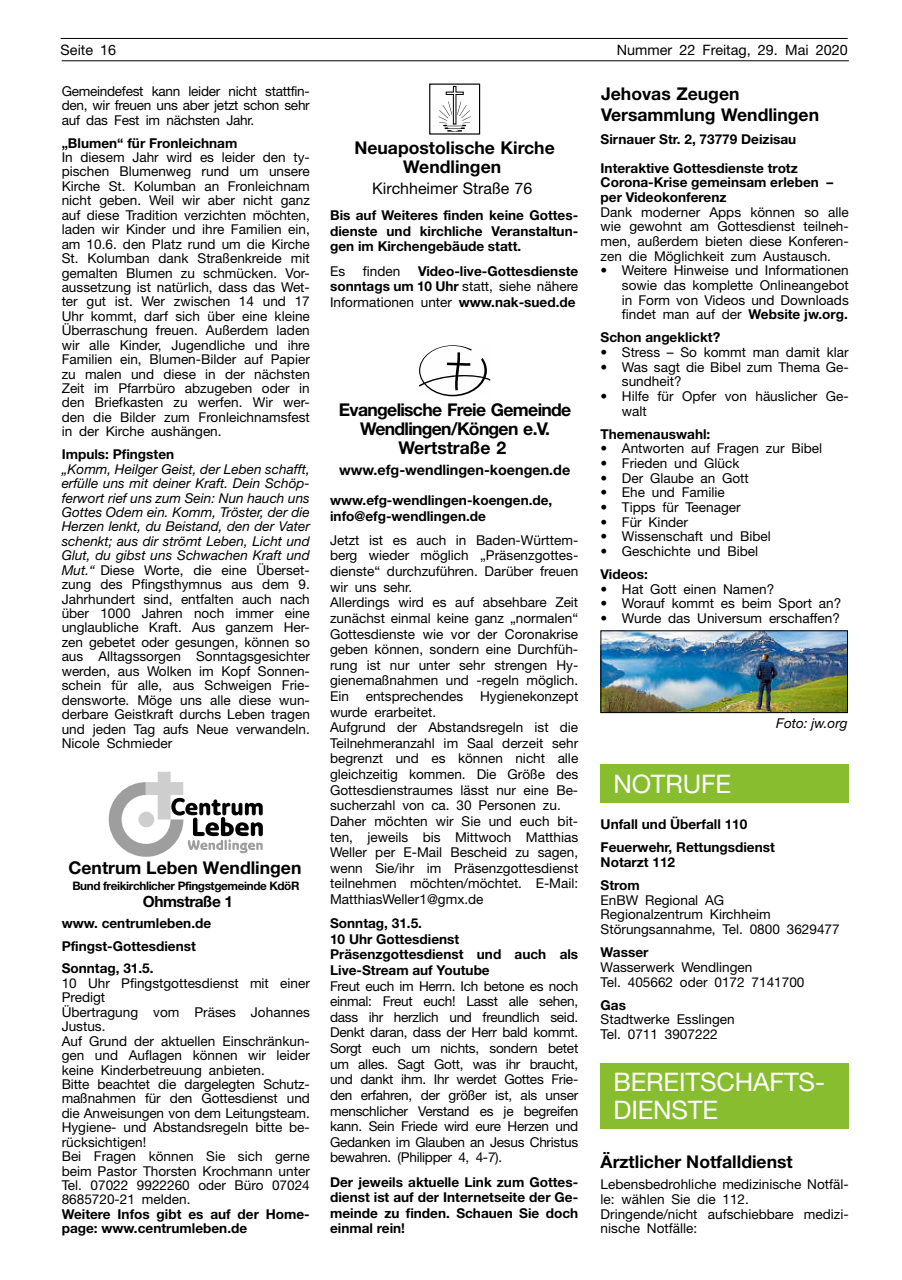
<style>
.page{position:relative;width:902px;height:1280px;background:#fff}
.page>*{position:absolute;margin:0;border:0;box-sizing:border-box;transform-origin:0 0}
.t1{font:25.65px/27.2px "Helvetica Neue";letter-spacing:-.005em;color:#fff}
.t2{font:700 17.55px/20.7px "Helvetica Neue";color:#000}
.t3{font:700 17.55px/19.2px "Helvetica Neue";letter-spacing:-.04em;color:#000;text-align:center}
.t4{font:16.05px "Helvetica Neue";color:#000}
.t5{font:700 15.45px "Helvetica Neue";letter-spacing:-.03em;color:#000}
.t6{font:14.4px "Helvetica Neue";color:#000}
.t7{font:700 14.4px "Helvetica Neue";color:#000}
.t8{font:13.65px/14.4px "Helvetica Neue";color:#000}
.t9{font:700 13.65px/15.6px "Helvetica Neue";color:#000}
.t10{font:italic 13.65px "Helvetica Neue";color:#000}
.t11{font:700 11.7px "Helvetica Neue";letter-spacing:-.03em;color:#000}
.s1{font-style:italic}
.s2{font-weight:700}
.s3{font-weight:400}
</style>
<div class="page">
<hr style="left:61px;top:38px;width:786px;height:1px;background:#000">
<hr style="left:62px;top:61px;width:786px;height:1px;background:#000">
<svg style="left:109px;top:772px;width:154px;height:85px"></svg>
<img style="left:602px;top:632px;width:243px;height:79px">
<div style="left:600px;top:630px;width:247px;height:83px;border:1px solid #000"></div>
<div style="left:600px;top:765px;width:248px;height:38px;background:#87bd2f"></div>
<div style="left:600px;top:1063px;width:248px;height:66px;background:#87bd2f"></div>
<div style="left:429px;top:84px;width:51px;height:51px;border:1px solid #000"></div>
<svg style="left:438px;top:86px;width:33px;height:46px"></svg>
<svg style="left:419px;top:345px;width:71px;height:51px"></svg>
<p class="t6" style="left:61px;top:41px;width:57px">Seite 16</p>
<p class="t6" style="left:616px;top:41px;width:232px">Nummer 22 Freitag, 29. Mai 2020</p>
<p class="t8" style="left:62px;top:84px;width:250px;text-align:justify">Gemeindefest kann leider nicht stattfin&shy;den, wir freuen uns aber jetzt schon sehr auf das Fest im nächsten Jahr.</p>
<p class="t9" style="left:62px;top:135px;width:177px">„Blumen“ für Fronleichnam</p>
<p class="t8" style="left:62px;top:150px;width:250px;text-align:justify">In diesem Jahr wird es leider den ty&shy;pischen Blumenweg rund um unsere Kirche St. Kolumban an Fronleichnam nicht geben. Weil wir aber nicht ganz auf diese Tradition verzichten möchten, laden wir Kinder und ihre Familien ein, am 10.6. den Platz rund um die Kirche St. Kolumban dank Straßenkreide mit gemalten Blumen zu schmücken. Vor&shy;aussetzung ist natürlich, dass das Wet&shy;ter gut ist. Wer zwischen 14 und 17<br>Uhr kommt, darf sich über eine kleine Überraschung freuen. Außerdem laden wir alle Kinder, Jugendliche und ihre Familien ein, Blumen-Bilder auf Papier zu malen und diese in der nächsten Zeit im Pfarrbüro abzugeben oder in den Briefkasten zu werfen. Wir wer&shy;den die Bilder zum Fronleichnamsfest in der Kirche aushängen.</p>
<p class="t9" style="left:62px;top:446px;width:114px">Impuls: Pfingsten</p>
<p class="t8" style="left:62px;top:461px;width:250px;text-align:justify"><span class="s1">„Komm, Heilger Geist, der Leben schafft, erfülle uns mit deiner Kraft. Dein Schöp&shy;ferwort rief uns zum Sein: nun hauch uns Gottes Odem ein. Komm, Tröster, der die Herzen lenkt, du Beistand, den der Vater schenkt; aus dir strömt Leben, Licht und Glut, du gibst uns Schwachen Kraft und Mut.“</span> Diese Worte, die eine Überset&shy;zung des Pfingsthymnus aus dem 9.<br>Jahrhundert sind, entfalten auch nach über 1000 Jahren noch immer eine unglaubliche Kraft. Aus ganzem Her&shy;zen gebetet oder gesungen, können so aus Alltagssorgen Sonntagsgesichter werden, aus Wolken im Kopf Sonnen&shy;schein für alle, aus Schweigen Frie&shy;densworte. Möge uns alle diese wun&shy;derbare Geistkraft durchs Leben tragen und jeden Tag aufs Neue verwandeln.<br>Nicole Schmieder</p>
<p class="t2" style="left:601px;top:83px;width:219px">Jehovas Zeugen<br>Versammlung Wendlingen</p>
<p class="t9" style="left:600px;top:124px;width:199px;line-height:29.2px">Sirnauer Str. 2, 73779 Deizisau<br>Interaktive Gottesdienste trotz</p>
<p class="t9" style="left:600px;top:175px;width:234px;line-height:14.7px">Corona-Krise gemeinsam erleben – per Videokonferenz</p>
<p class="t8" style="left:600px;top:204px;width:250px;text-align:justify">Dank moderner Apps können so alle wie gewohnt am Gottesdienst teilneh&shy;men, außerdem bieten diese Konferen&shy;zen die Möglichkeit zum Austausch.</p>
<p class="t8" style="left:621px;top:263px;width:228px;text-align:justify;text-indent:-21px">• Weitere Hinweise und Informationen sowie das komplette Onlineangebot in Form von Videos und Downloads findet man auf der <span class="s2">Website jw.org.</span></p>
<p class="t9" style="left:600px;top:329px;width:121px">Schon angeklickt?</p>
<p class="t8" style="left:600px;top:345px;width:250px">• Stress – So kommt man damit klar</p>
<p class="t8" style="left:621px;top:359px;width:228px;text-indent:-21px">• Was sagt die Bibel zum Thema Ge&shy;sundheit?</p>
<p class="t8" style="left:621px;top:388px;width:228px;text-indent:-21px">• Hilfe für Opfer von häuslicher Ge&shy;walt</p>
<p class="t9" style="left:600px;top:426px;width:111px">Themenauswahl:</p>
<p class="t8" style="left:600px;top:441px;width:223px">• Antworten auf Fragen zur Bibel</p>
<p class="t8" style="left:600px;top:456px;width:140px">• Frieden und Glück</p>
<p class="t8" style="left:600px;top:470px;width:150px">• Der Glaube an Gott</p>
<p class="t8" style="left:600px;top:485px;width:126px">• Ehe und Familie</p>
<p class="t8" style="left:600px;top:500px;width:142px">• Tipps für Teenager</p>
<p class="t8" style="left:600px;top:514px;width:89px">• Für Kinder</p>
<p class="t8" style="left:600px;top:529px;width:172px">• Wissenschaft und Bibel</p>
<p class="t8" style="left:600px;top:543px;width:159px">• Geschichte und Bibel</p>
<p class="t9" style="left:600px;top:566px;width:49px">Videos:</p>
<p class="t8" style="left:600px;top:581px;width:175px">• Hat Gott einen Namen?</p>
<p class="t8" style="left:600px;top:596px;width:242px">• Worauf kommt es beim Sport an?</p>
<p class="t8" style="left:600px;top:611px;width:241px">• Wurde das Universum erschaffen?</p>
<p class="t2" style="left:354px;top:138px;width:202px;line-height:19px;text-align:center">Neuapostolische Kirche<br>Wendlingen</p>
<p class="t4" style="left:372px;top:179px;width:162px">Kirchheimer Straße 76</p>
<p class="t9" style="left:330px;top:207px;width:250px;text-align:justify">Bis auf Weiteres finden keine Gottes&shy;dienste und kirchliche Veranstaltun&shy;gen im Kirchengebäude statt.</p>
<p class="t8" style="left:330px;top:263px;width:17px">Es</p>
<p class="t8" style="left:363px;top:263px;width:39px">finden</p>
<p class="t9" style="left:330px;top:263px;width:250px;text-align:justify;text-indent:88px">Video-live-Gottesdienste sonntags um 10 Uhr <span class="s3">statt, siehe nähere Informationen unter</span> www.nak-sued.de</p>
<p class="t3" style="left:339px;top:399px;width:234px">Evangelische Freie Gemeinde<br>Wendlingen/Köngen e.V.<br>Wertstraße 2</p>
<p class="t7" style="left:339px;top:460px;width:232px">www.efg-wendlingen-koengen.de</p>
<p class="t9" style="left:330px;top:492px;width:224px">www.efg-wendlingen-koengen.de, info@efg-wendlingen.de</p>
<p class="t8" style="left:330px;top:532px;width:250px;line-height:15.6px">Jetzt ist es auch in Baden-Württem&shy;berg wieder möglich „Präsenzgottes&shy;dienste“ durchzuführen. Darüber freuen wir uns sehr.<br>Allerdings wird es auf absehbare Zeit zunächst einmal keine ganz „normalen“ Gottesdienste wie vor der Coronakrise geben können, sondern eine Durchfüh&shy;rung ist nur unter sehr strengen Hy&shy;gienemaßnahmen und -regeln möglich.<br>Ein entsprechendes Hygienekonzept wurde erarbeitet.<br>Aufgrund der Abstandsregeln ist die Teilnehmeranzahl im Saal derzeit sehr begrenzt und es können nicht alle gleichzeitig kommen. Die Größe des Gottesdienstraumes lässt nur eine Be&shy;sucherzahl von ca. 30 Personen zu.<br>Daher möchten wir Sie und euch bit&shy;ten, jeweils bis Mittwoch Matthias Weller per E-Mail Bescheid zu sagen, wenn Sie/ihr im Präsenzgottesdienst teilnehmen möchten/möchtet. E-Mail:<br>MatthiasWeller1@gmx.de</p>
<p class="t9" style="left:330px;top:915px;width:250px">Sonntag, 31.5.<br>10 Uhr Gottesdienst<br>Präsenzgottesdienst und auch als<br>Live-Stream auf Youtube</p>
<p class="t8" style="left:330px;top:978px;width:250px;line-height:15.6px;text-align:justify">Freut euch im Herrn. Ich betone es noch einmal: Freut euch! Lasst alle sehen, dass ihr herzlich und freundlich seid.<br>Denkt daran, dass der Herr bald kommt.<br>Sorgt euch um nichts, sondern betet um alles. Sagt Gott, was ihr braucht, und dankt ihm. Ihr werdet Gottes Frie&shy;den erfahren, der größer ist, als unser menschlicher Verstand es je begreifen kann. Sein Friede wird eure Herzen und Gedanken im Glauben an Jesus Christus bewahren. (Philipper 4, 4-7).</p>
<p class="t9" style="left:330px;top:1173px;width:250px;text-align:justify">Der jeweils aktuelle Link zum Gottes&shy;dienst ist auf der Internetseite der Ge&shy;meinde zu finden. Schauen Sie doch einmal rein!</p>
<p class="t10" style="left:776px;top:715px;width:73px">Foto: jw.org</p>
<h1 class="t1" style="left:613px;top:770px;width:119px">NOTRUFE</h1>
<p class="t9" style="left:600px;top:812px;width:176px;line-height:23.1px">Unfall und Überfall 110<br>Feuerwehr, Rettungsdienst</p>
<p class="t9" style="left:600px;top:850px;width:76px;line-height:23.1px">Notarzt 112<br>Strom</p>
<p class="t8" style="left:600px;top:892px;width:240px">EnBW Regional AG<br>Regionalzentrum Kirchheim<br>Störungsannahme, Tel. 0800 3629477</p>
<p class="t9" style="left:600px;top:944px;width:49px">Wasser</p>
<p class="t8" style="left:600px;top:959px;width:205px">Wasserwerk Wendlingen<br>Tel. 405662 oder 0172 7141700</p>
<p class="t9" style="left:600px;top:997px;width:27px">Gas</p>
<p class="t8" style="left:600px;top:1012px;width:136px">Stadtwerke Esslingen<br>Tel. 0711 3907222</p>
<h1 class="t1" style="left:613px;top:1068px;width:213px">BEREITSCHAFTS-<br>DIENSTE</h1>
<p class="t2" style="left:600px;top:1151px;width:194px">Ärztlicher Notfalldienst</p>
<p class="t8" style="left:600px;top:1177px;width:250px">Lebensbedrohliche medizinische Notfäl&shy;le: wählen Sie die 112.<br>Dringende/nicht aufschiebbare medizi&shy;nische Notfälle:</p>
<p class="t2" style="left:68px;top:857px;width:234px">Centrum Leben Wendlingen</p>
<p class="t11" style="left:72px;top:878px;width:228px">Bund freikirchlicher Pfingstgemeinde KdöR</p>
<p class="t5" style="left:143px;top:891px;width:92px">Ohmstraße 1</p>
<p class="t9" style="left:62px;top:911px;width:151px;line-height:23px">www. centrumleben.de<br>Pfingst-Gottesdienst<br>Sonntag, 31.5.</p>
<p class="t8" style="left:62px;top:976px;width:250px">10 Uhr Pfingstgottesdienst mit einer<br>Predigt<br>Übertragung vom Präses Johannes<br>Justus.<br>Auf Grund der aktuellen Einschränkun&shy;gen und Auflagen können wir leider keine Kinderbetreuung anbieten.<br>Bitte beachtet die dargelegten Schutz&shy;maßnahmen für den Gottesdienst und die Anweisungen von dem Leitungsteam.<br>Hygiene- und Abstandsregeln bitte be&shy;rücksichtigen!<br>Bei Fragen können Sie sich gerne beim Pastor Thorsten Krochmann unter<br>Tel. 07022 9922260 oder Büro 07024<br>8685720-21 melden.</p>
<p class="t9" style="left:62px;top:1206px;width:250px;line-height:14.4px">Weitere Infos gibt es auf der Home&shy;page: www.centrumleben.de</p>
</div>
